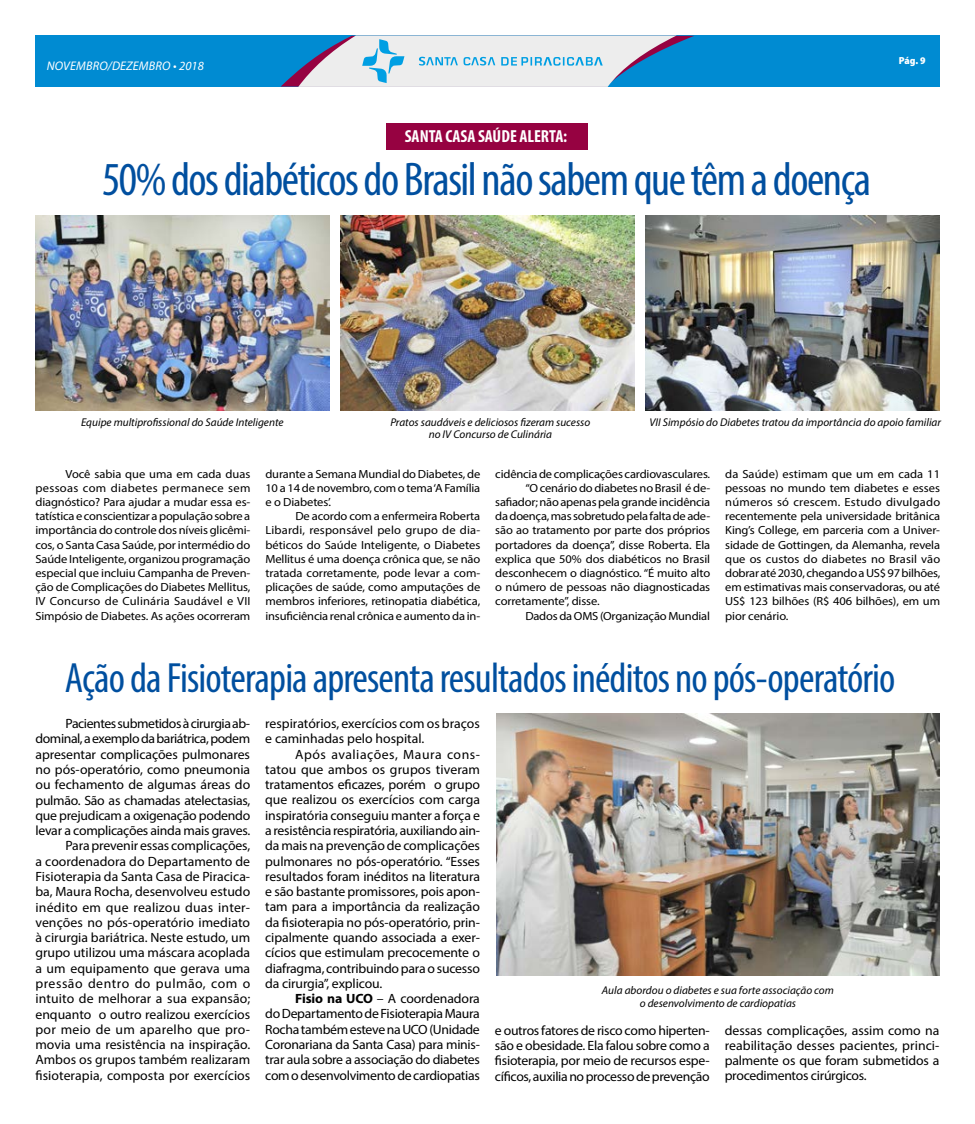
<style>
.page{position:relative;width:975px;height:1124px;background:#fff}
.page>*{position:absolute;margin:0;border:0;box-sizing:border-box;transform-origin:0 0}
.t1{font:condensed 47.5px "Myriad Pro";letter-spacing:-.03em;color:#004f9f}
.t2{font:condensed 42.5px "Myriad Pro";letter-spacing:-.02em;color:#004f9f}
.t3{font:700 condensed 17.5px "Myriad Pro";color:#fff}
.t4{font:13.5px/15.2px "Myriad Pro";letter-spacing:-.005em;color:#000;text-align:justify}
.t5{font:italic 12.5px "Myriad Pro";letter-spacing:.01em;color:#fff}
.t6{font:11.75px/14.1px "Myriad Pro";letter-spacing:-.01em;color:#000;text-align:justify;scale:1.06 1}
.t7{font:italic 11.25px/12.5px "Myriad Pro";color:#000;text-align:center}
.t8{font:900 semi-condensed 10.25px "Myriad Pro";color:#fff}
.s1{font-weight:700}
</style>
<div class="page">
<div style="left:35px;top:36px;width:904px;height:51px;background:#008bd2"></div>
<svg style="left:281px;top:35px;width:413px;height:52px"></svg>
<div style="left:386px;top:124px;width:202px;height:26px;background:#960241"></div>
<img style="left:35px;top:215px;width:294px;height:195px">
<img style="left:340px;top:215px;width:294px;height:195px">
<img style="left:646px;top:215px;width:293px;height:195px">
<img style="left:496px;top:713px;width:443px;height:261px">
<p class="t5" style="left:47px;top:58px;width:159px">NOVEMBRO/DEZEMBRO • 2018</p>
<p class="t3" style="left:405px;top:125px;width:164px">SANTA CASA SAÚDE ALERTA:</p>
<h1 class="t1" style="left:102px;top:151px;width:770px">50% dos diabéticos do Brasil não sabem que têm a doença</h1>
<p class="t8" style="left:898px;top:54px;width:28px">Pág. 9</p>
<p class="t7" style="left:81px;top:415px;width:204px">Equipe multiprofissional do Saúde Inteligente</p>
<p class="t7" style="left:390px;top:415px;width:201px">Pratos saudáveis e deliciosos fizeram sucesso no IV Concurso de Culinária</p>
<p class="t7" style="left:649px;top:415px;width:293px">VII Simpósio do Diabetes tratou da importância do apoio familiar</p>
<p class="t6" style="left:35px;top:466px;width:204px;text-indent:30px">Você sabia que uma em cada duas pessoas com diabetes permanece sem diagnóstico? Para ajudar a mudar essa es&shy;tatística e conscientizar a população sobre a importância do controle dos níveis glicêmi&shy;cos, o Santa Casa Saúde, por intermédio do Saúde Inteligente, organizou programação especial que incluiu Campanha de Preven&shy;ção de Complicações do Diabetes Mellitus, IV Concurso de Culinária Saudável e VII Simpósio de Diabetes. As ações ocorreram</p>
<p class="t6" style="left:265px;top:466px;width:204px">durante a Semana Mundial do Diabetes, de 10 a 14 de novembro, com o tema ‘A Família e o Diabetes’.</p>
<p class="t6" style="left:265px;top:509px;width:204px;text-indent:30px">De acordo com a enfermeira Roberta Libardi, responsável pelo grupo de dia&shy;béticos do Saúde Inteligente, o Diabetes Mellitus é uma doença crônica que, se não tratada corretamente, pode levar a com&shy;plicações de saúde, como amputações de membros inferiores, retinopatia diabética, insuficiência renal crônica e aumento da in-</p>
<p class="t6" style="left:495px;top:466px;width:204px">cidência de complicações cardiovasculares.</p>
<p class="t6" style="left:525px;top:480px;width:176px">“O cenário do diabetes no Brasil é de-</p>
<p class="t6" style="left:495px;top:495px;width:204px">safiador; não apenas pela grande incidência</p>
<p class="t6" style="left:495px;top:509px;width:204px">da doença, mas sobretudo pela falta de ade-</p>
<p class="t6" style="left:495px;top:523px;width:204px">são ao tratamento por parte dos próprios</p>
<p class="t6" style="left:495px;top:537px;width:204px">portadores da doença”, disse Roberta. Ela</p>
<p class="t6" style="left:495px;top:551px;width:204px">explica que 50% dos diabéticos no Brasil</p>
<p class="t6" style="left:495px;top:565px;width:204px">desconhecem o diagnóstico. “É muito alto</p>
<p class="t6" style="left:495px;top:580px;width:204px">o número de pessoas não diagnosticadas</p>
<p class="t6" style="left:495px;top:594px;width:100px">corretamente”, disse.</p>
<p class="t6" style="left:525px;top:608px;width:176px">Dados da OMS (Organização Mundial</p>
<p class="t6" style="left:725px;top:466px;width:204px">da Saúde) estimam que um em cada 11 pessoas no mundo tem diabetes e esses números só crescem. Estudo divulgado recentemente pela universidade britânica King’s College, em parceria com a Univer&shy;sidade de Gottingen, da Alemanha, revela que os custos do diabetes no Brasil vão dobrar até 2030, chegando a US$ 97 bilhões, em estimativas mais conservadoras, ou até US$ 123 bilhões (R$ 406 bilhões), em um pior cenário.</p>
<h2 class="t2" style="left:65px;top:652px;width:831px">Ação da Fisioterapia apresenta resultados inéditos no pós-operatório</h2>
<p class="t4" style="left:35px;top:715px;width:216px;text-align:right">Pacientes submetidos à cirurgia ab&shy;dominal, a exemplo da bariátrica, podem apresentar complicações pulmonares no pós-operatório, como pneumonia ou fechamento de algumas áreas do pulmão. São as chamadas atelectasias, que prejudicam a oxigenação podendo levar a complicações ainda mais graves.<br>Para prevenir essas complicações,<br>a coordenadora do Departamento de Fisioterapia da Santa Casa de Piracica&shy;ba, Maura Rocha, desenvolveu estudo inédito em que realizou duas inter&shy;venções no pós-operatório imediato à cirurgia bariátrica. Neste estudo, um grupo utilizou uma máscara acoplada a um equipamento que gerava uma pressão dentro do pulmão, com o intuito de melhorar a sua expansão; enquanto o outro realizou exercícios por meio de um aparelho que pro&shy;movia uma resistência na inspiração.<br>Ambos os grupos também realizaram fisioterapia, composta por exercícios</p>
<p class="t4" style="left:265px;top:715px;width:216px">respiratórios, exercícios com os braços e caminhadas pelo hospital.</p>
<p class="t4" style="left:265px;top:746px;width:216px;text-indent:30px">Após avaliações, Maura cons&shy;tatou que ambos os grupos tiveram tratamentos eficazes, porém o grupo que realizou os exercícios com carga inspiratória conseguiu manter a força e a resistência respiratória, auxiliando ain&shy;da mais na prevenção de complicações pulmonares no pós-operatório. “Esses resultados foram inéditos na literatura e são bastante promissores, pois apon&shy;tam para a importância da realização da fisioterapia no pós-operatório, prin&shy;cipalmente quando associada a exer&shy;cícios que estimulam precocemente o diafragma, contribuindo para o sucesso da cirurgia”, explicou.</p>
<p class="t4" style="left:265px;top:990px;width:216px;text-indent:30px"><span class="s1">Fisio na UCO</span> – A coordenadora do Departamento de Fisioterapia Maura Rocha também esteve na UCO (Unidade Coronariana da Santa Casa) para minis&shy;trar aula sobre a associação do diabetes com o desenvolvimento de cardiopatias</p>
<p class="t7" style="left:602px;top:983px;width:233px">Aula abordou o diabetes e sua forte associação com o desenvolvimento de cardiopatias</p>
<p class="t4" style="left:495px;top:1022px;width:216px">e outros fatores de risco como hiperten&shy;são e obesidade. Ela falou sobre como a fisioterapia, por meio de recursos espe&shy;cíficos, auxilia no processo de prevenção</p>
<p class="t4" style="left:724px;top:1022px;width:216px">dessas complicações, assim como na reabilitação desses pacientes, princi&shy;palmente os que foram submetidos a procedimentos cirúrgicos.</p>
</div>
